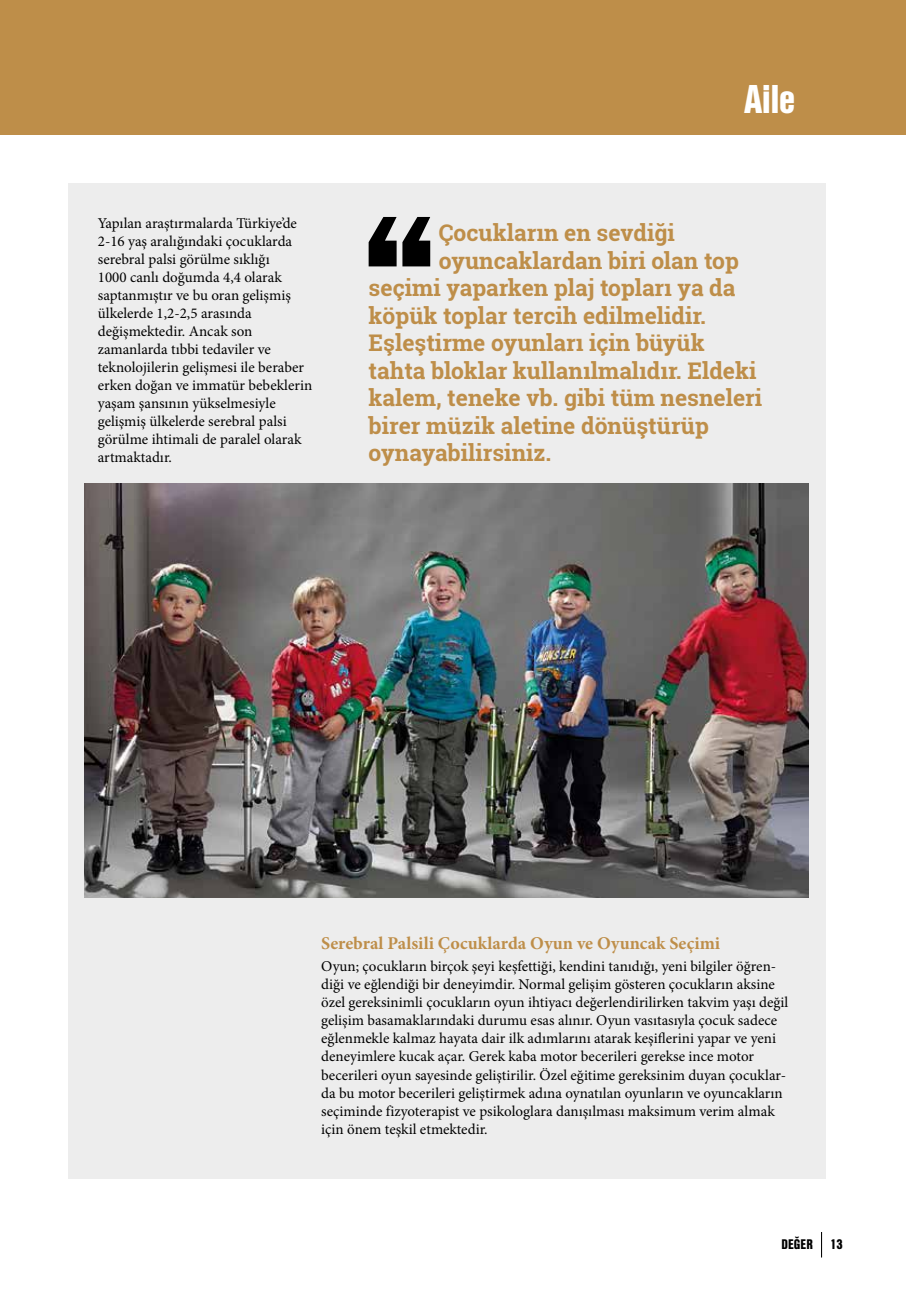
<style>
.page{position:relative;width:906px;height:1289px;background:#fff}
.page>*{position:absolute;margin:0;border:0;box-sizing:border-box;transform-origin:0 0}
.t1{font:900 39px "Nimbus San Con L";color:#fff}
.t2{font:700 22.95px "Roboto Slab";color:#be8e49}
.t3{font:700 18px "Minion Pro";letter-spacing:.005em;color:#be8e49}
.t4{font:15px/18px "Minion Pro";color:#000}
.t5{font:900 13.5px "Nimbus San Con L";color:#000}
</style>
<div class="page">
<div style="left:68px;top:183px;width:757px;height:995px;background:#ededed"></div>
<img style="left:84px;top:484px;width:725px;height:413px">
<svg style="left:821px;top:1232px;width:1px;height:25px"></svg>
<svg style="left:369px;top:217px;width:61px;height:49px"></svg>
<div style="left:0;top:0;width:906px;height:134px;background:#be8e49"></div>
<p class="t4" style="left:98px;top:214px;width:216px">Yapılan araştırmalarda Türkiye’de<br>2-16 yaş aralığındaki çocuklarda serebral palsi görülme sıklığı<br>1000 canlı doğumda 4,4 olarak saptanmıştır ve bu oran gelişmiş ülkelerde 1,2-2,5 arasında değişmektedir. Ancak son zamanlarda tıbbi tedaviler ve teknolojilerin gelişmesi ile beraber erken doğan ve immatür bebeklerin yaşam şansının yükselmesiyle gelişmiş ülkelerde serebral palsi görülme ihtimali de paralel olarak artmaktadır.</p>
<h1 class="t1" style="left:744px;top:69px;width:53px">Aile</h1>
<h2 class="t2" style="left:439px;top:217px;width:238px">Çocukların en sevdiği</h2>
<h2 class="t2" style="left:439px;top:244px;width:302px">oyuncaklardan biri olan top</h2>
<h2 class="t2" style="left:369px;top:272px;width:368px">seçimi yaparken plaj topları ya da</h2>
<h2 class="t2" style="left:369px;top:299px;width:339px">köpük toplar tercih edilmelidir.</h2>
<h2 class="t2" style="left:369px;top:327px;width:338px">Eşleştirme oyunları için büyük</h2>
<h2 class="t2" style="left:369px;top:354px;width:389px">tahta bloklar kullanılmalıdır. Eldeki</h2>
<h2 class="t2" style="left:369px;top:382px;width:395px">kalem, teneke vb. gibi tüm nesneleri</h2>
<h2 class="t2" style="left:369px;top:409px;width:342px">birer müzik aletine dönüştürüp</h2>
<h2 class="t2" style="left:369px;top:437px;width:184px">oynayabilirsiniz.</h2>
<p class="t3" style="left:321px;top:930px;width:400px">Serebral Palsili Çocuklarda Oyun ve Oyuncak Seçimi</p>
<p class="t4" style="left:321px;top:957px;width:469px">Oyun; çocukların birçok şeyi keşfettiği, kendini tanıdığı, yeni bilgiler öğren&shy;diği ve eğlendiği bir deneyimdir. Normal gelişim gösteren çocukların aksine özel gereksinimli çocukların oyun ihtiyacı değerlendirilirken takvim yaşı değil gelişim basamaklarındaki durumu esas alınır. Oyun vasıtasıyla çocuk sadece eğlenmekle kalmaz hayata dair ilk adımlarını atarak keşiflerini yapar ve yeni deneyimlere kucak açar. Gerek kaba motor becerileri gerekse ince motor becerileri oyun sayesinde geliştirilir. Özel eğitime gereksinim duyan çocuklar&shy;da bu motor becerileri geliştirmek adına oynatılan oyunların ve oyuncakların seçiminde fizyoterapist ve psikologlara danışılması maksimum verim almak için önem teşkil etmektedir.</p>
<p class="t5" style="left:781px;top:1234px;width:33px">DEĞER</p>
<p class="t5" style="left:830px;top:1234px;width:14px">13</p>
</div>
